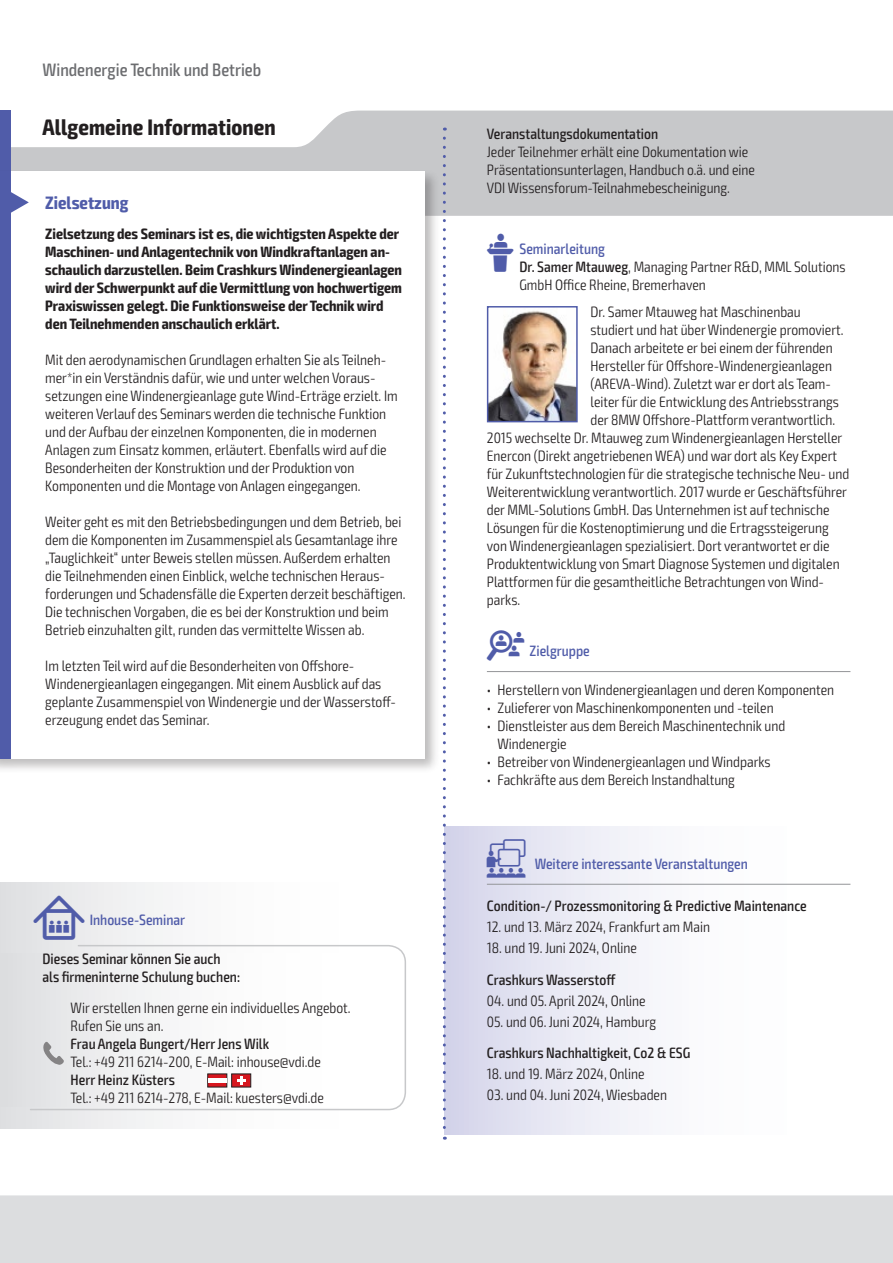
<style>
.page{position:relative;width:893px;height:1263px;background:#fff}
.page>*{position:absolute;margin:0;border:0;box-sizing:border-box;transform-origin:0 0}
.t1{font:700 condensed 22.5px "Exo 2";letter-spacing:.005em;color:#231f20}
.t2{font:500 condensed 18px "Exo 2";color:#6c6d70}
.t3{font:700 condensed 18px "Exo 2";color:#505ca9}
.t4{font:300 condensed 15px/18px "Exo 2";color:#231f20}
.t5{font:700 condensed 15px/18px "Exo 2";color:#231f20}
.t6{font:500 condensed 15px/18px "Exo 2";color:#231f20}
.t7{font:500 condensed 15px "Exo 2";color:#505ca9}
.s1{font-family:"VDI Iconset S4 A Regular";font-weight:400;font-stretch:normal;color:#505ca9}
.s2{font-weight:500;color:#505ca9}
.s3{font-weight:500}
.s4{font-family:"VDI Iconset S4 A Regular";font-weight:400;font-stretch:normal}
.s5{font-family:"VDI Iconset S4 A Regular";font-weight:400;font-stretch:normal;font-size:15.45px}
.s6{font-family:"VDI Iconset S4 A Regular";font-weight:400;font-stretch:normal;font-size:19.5px}
</style>
<div class="page">
<div style="left:0;top:1195px;width:893px;height:68px;background:#dcdddf"></div>
<svg style="left:11px;top:111px;width:881px;height:105px;fill:#c7c8ca"></svg>
<hr style="left:892px;top:111px;width:1px;height:105px;background:#505ca9">
<div style="left:0;top:111px;width:11px;height:63px;background:#505ca9"></div>
<div style="left:0;top:168px;width:440px;height:606px;background:#231f20;opacity:.3"></div>
<div style="left:0;top:171px;width:424px;height:588px;background:#fff"></div>
<div style="left:0;top:171px;width:11px;height:588px;background:#505ca9"></div>
<svg style="left:11px;top:192px;width:18px;height:21px"></svg>
<hr style="left:487px;top:671px;width:363px;height:1px;background:#939598">
<div style="left:444px;top:827px;width:406px;height:307px;background:linear-gradient(to right,#dadbed,#fff)"></div>
<hr style="left:487px;top:884px;width:363px;height:1px;background:#939598">
<div style="left:0;top:882px;width:406px;height:247px;background:linear-gradient(to right,#e4e5e7,#fff)"></div>
<svg style="left:29px;top:944px;width:377px;height:167px"></svg>
<div style="left:0;top:954px;width:383px;height:152px;background:linear-gradient(to right,#e2e3e5,#fff)"></div>
<svg style="left:207px;top:1073px;width:44px;height:14px"></svg>
<hr style="left:208px;top:1078px;width:19px;height:4px;background:#fff">
<svg style="left:43px;top:1042px;width:21px;height:23px"></svg>
<img style="left:490px;top:311px;width:85px;height:108px">
<div style="left:487px;top:306px;width:91px;height:116px;border:2px solid #505ca9"></div>
<svg style="left:443px;top:138px;width:3px;height:1002px"></svg>
<p class="t2" style="left:43px;top:59px;width:220px">Windenergie Technik und Betrieb</p>
<h1 class="t1" style="left:43px;top:113px;width:235px">Allgemeine Informationen</h1>
<p class="t6" style="left:487px;top:125px;width:173px">Veranstaltungsdokumentation</p>
<p class="t4" style="left:487px;top:143px;width:270px">Jeder Teilnehmer erhält eine Dokumentation wie<br>Präsentationsunterlagen, Handbuch o.ä. und eine<br>VDI Wissensforum-Teilnahmebescheinigung.</p>
<p class="t5" style="left:45px;top:225px;width:358px">Zielsetzung des Seminars ist es, die wichtigsten Aspekte der Maschinen- und Anlagentechnik von Windkraftanlagen an&shy;schaulich darzustellen. Beim Crashkurs Windenergieanlagen wird der Schwerpunkt auf die Vermittlung von hochwertigem Praxiswissen gelegt. Die Funktionsweise der Technik wird den Teilnehmenden anschaulich erklärt.</p>
<p class="t4" style="left:45px;top:351px;width:354px">Mit den aerodynamischen Grundlagen erhalten Sie als Teilneh&shy;mer*in ein Verständnis dafür, wie und unter welchen Voraus&shy;setzungen eine Windenergieanlage gute Wind-Erträge erzielt. Im weiteren Verlauf des Seminars werden die technische Funktion und der Aufbau der einzelnen Komponenten, die in modernen Anlagen zum Einsatz kommen, erläutert. Ebenfalls wird auf die Besonderheiten der Konstruktion und der Produktion von Komponenten und die Montage von Anlagen eingegangen.</p>
<p class="t4" style="left:45px;top:513px;width:362px">Weiter geht es mit den Betriebsbedingungen und dem Betrieb, bei dem die Komponenten im Zusammenspiel als Gesamtanlage ihre „Tauglichkeit“ unter Beweis stellen müssen. Außerdem erhalten die Teilnehmenden einen Einblick, welche technischen Heraus&shy;forderungen und Schadensfälle die Experten derzeit beschäftigen.<br>Die technischen Vorgaben, die es bei der Konstruktion und beim Betrieb einzuhalten gilt, runden das vermittelte Wissen ab.</p>
<p class="t4" style="left:45px;top:657px;width:352px">Im letzten Teil wird auf die Besonderheiten von Offshore-Windenergieanlagen eingegangen. Mit einem Ausblick auf das geplante Zusammenspiel von Windenergie und der Wasserstoff&shy;erzeugung endet das Seminar.</p>
<p class="t3" style="left:45px;top:192px;width:85px">Zielsetzung</p>
<p class="t4" style="left:519px;top:240px;width:328px;text-indent:-33px"><span class="s1">L</span> <span class="s2">Seminarleitung<br></span><span class="s3">Dr. Samer Mtauweg</span>, Managing Partner R&amp;D, MML Solutions<br>GmbH Office Rheine, Bremerhaven</p>
<p class="t4" style="left:590px;top:303px;width:212px">Dr. Samer Mtauweg hat Maschinenbau</p>
<p class="t4" style="left:590px;top:321px;width:254px">studiert und hat über Windenergie promoviert.</p>
<p class="t4" style="left:590px;top:339px;width:244px">Danach arbeitete er bei einem der führenden</p>
<p class="t4" style="left:590px;top:357px;width:243px">Hersteller für Offshore-Windenergieanlagen</p>
<p class="t4" style="left:590px;top:375px;width:242px">(AREVA-Wind). Zuletzt war er dort als Team-</p>
<p class="t4" style="left:590px;top:393px;width:250px">leiter für die Entwicklung des Antriebsstrangs</p>
<p class="t4" style="left:590px;top:411px;width:246px">der 8MW Offshore-Plattform verantwortlich.</p>
<p class="t4" style="left:487px;top:429px;width:357px">2015 wechselte Dr. Mtauweg zum Windenergieanlagen Hersteller</p>
<p class="t4" style="left:487px;top:447px;width:352px">Enercon (Direkt angetriebenen WEA) und war dort als Key Expert</p>
<p class="t4" style="left:487px;top:465px;width:364px">für Zukunftstechnologien für die strategische technische Neu- und</p>
<p class="t4" style="left:487px;top:483px;width:362px">Weiterentwicklung verantwortlich. 2017 wurde er Geschäftsführer</p>
<p class="t4" style="left:487px;top:501px;width:344px">der MML-Solutions GmbH. Das Unternehmen ist auf technische</p>
<p class="t4" style="left:487px;top:519px;width:343px">Lösungen für die Kostenoptimierung und die Ertragssteigerung</p>
<p class="t4" style="left:487px;top:537px;width:344px">von Windenergieanlagen spezialisiert. Dort verantwortet er die</p>
<p class="t4" style="left:487px;top:555px;width:354px">Produktentwicklung von Smart Diagnose Systemen und digitalen</p>
<p class="t4" style="left:487px;top:573px;width:339px">Plattformen für die gesamtheitliche Betrachtungen von Wind-</p>
<p class="t4" style="left:487px;top:591px;width:35px">parks.</p>
<p class="t7" style="left:487px;top:642px;width:104px"><span class="s4">Z</span> Zielgruppe</p>
<p class="t4" style="left:487px;top:681px;width:349px">• Herstellern von Windenergieanlagen und deren Komponenten</p>
<p class="t4" style="left:487px;top:699px;width:288px">• Zulieferer von Maschinenkomponenten und -teilen</p>
<p class="t4" style="left:497px;top:717px;width:289px;text-indent:-11px">• Dienstleister aus dem Bereich Maschinentechnik und<br>Windenergie</p>
<p class="t4" style="left:487px;top:753px;width:285px">• Betreiber von Windenergieanlagen und Windparks</p>
<p class="t4" style="left:487px;top:771px;width:250px">• Fachkräfte aus dem Bereich Instandhaltung</p>
<p class="t7" style="left:33px;top:911px;width:153px"><span class="s5">I</span> Inhouse-Seminar</p>
<p class="t6" style="left:43px;top:950px;width:199px">Dieses Seminar können Sie auch als firmeninterne Schulung buchen:</p>
<p class="t4" style="left:71px;top:999px;width:282px">Wir erstellen Ihnen gerne ein individuelles Angebot.<br>Rufen Sie uns an.</p>
<p class="t6" style="left:71px;top:1035px;width:200px">Frau Angela Bungert/Herr Jens Wilk</p>
<p class="t4" style="left:71px;top:1053px;width:252px">Tel.: +49 211 6214-200, E-Mail: inhouse@vdi.de</p>
<p class="t6" style="left:71px;top:1071px;width:106px">Herr Heinz Küsters</p>
<p class="t4" style="left:71px;top:1089px;width:255px">Tel.: +49 211 6214-278, E-Mail: kuesters@vdi.de</p>
<p class="t7" style="left:487px;top:855px;width:263px"><span class="s6">W</span> Weitere interessante Veranstaltungen</p>
<p class="t6" style="left:487px;top:897px;width:321px">Condition-/ Prozessmonitoring &amp; Predictive Maintenance</p>
<p class="t4" style="left:487px;top:918px;width:225px">12. und 13. März 2024, Frankfurt am Main</p>
<p class="t4" style="left:487px;top:939px;width:152px">18. und 19. Juni 2024, Online</p>
<p class="t6" style="left:487px;top:971px;width:130px">Crashkurs Wasserstoff</p>
<p class="t4" style="left:487px;top:992px;width:160px">04. und 05. April 2024, Online</p>
<p class="t4" style="left:487px;top:1013px;width:171px">05. und 06. Juni 2024, Hamburg</p>
<p class="t6" style="left:487px;top:1044px;width:205px">Crashkurs Nachhaltigkeit, Co2 &amp; ESG</p>
<p class="t4" style="left:487px;top:1065px;width:159px">18. und 19. März 2024, Online</p>
<p class="t4" style="left:487px;top:1086px;width:182px">03. und 04. Juni 2024, Wiesbaden</p>
</div>
